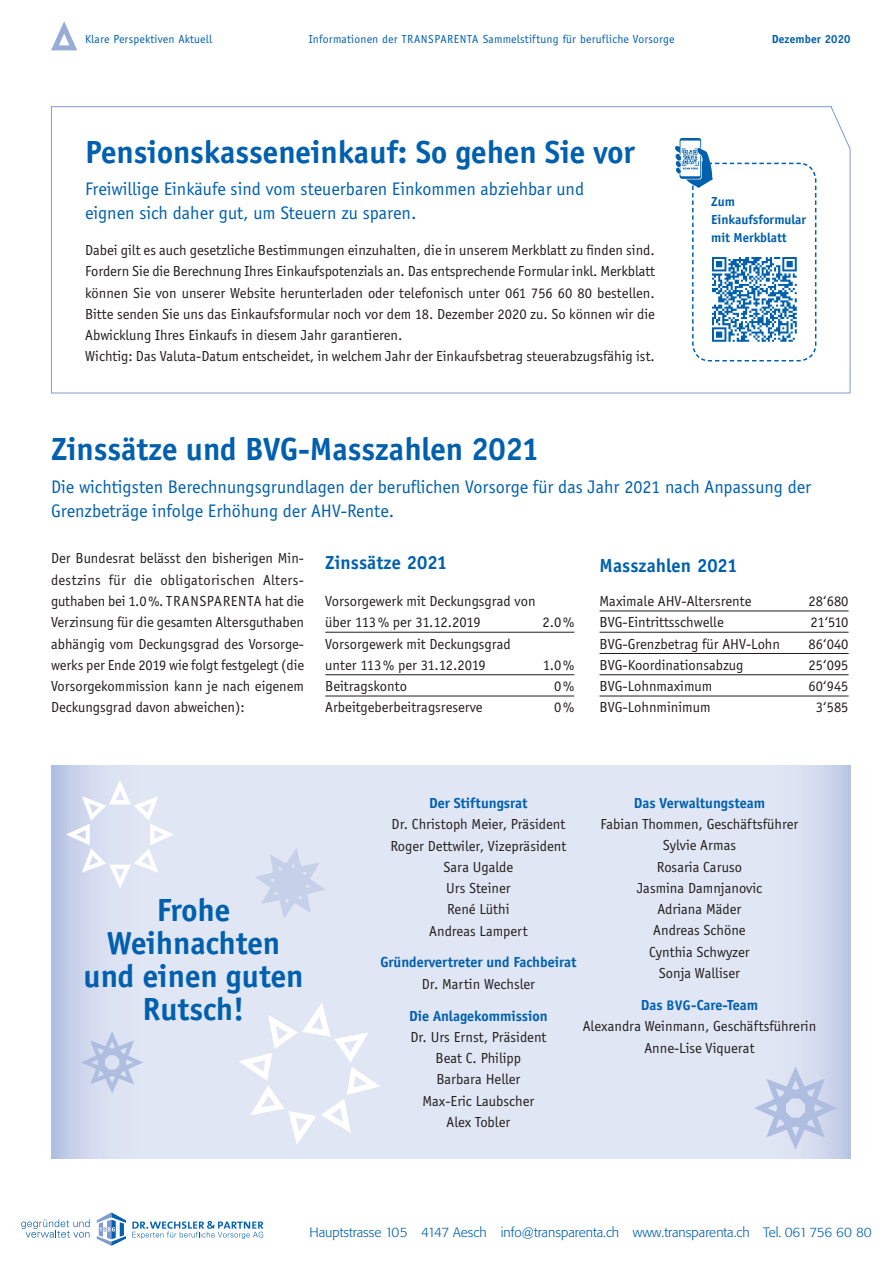
<style>
.page{position:relative;width:893px;height:1263px;background:#fff}
.page>*{position:absolute;margin:0;border:0;box-sizing:border-box;transform-origin:0 0}
.t1{font:700 33px/33px "Officina Sans";color:#0160ae;text-align:center}
.t2{font:700 19.5px "Officina Sans";letter-spacing:.005em;color:#0160ae}
.t3{font:18.75px/24px "Officina Sans";color:#0160ae}
.t4{font:15px/21.3px "Officina Sans";color:#231f20;text-align:center}
.t5{font:700 15px "Officina Sans";color:#0160ae}
.t6{font:300 13.5px "Formata";color:#0160ae}
.t7{font:700 13.5px/18px "Officina Sans";color:#0160ae}
.t8{font:12px "Officina Sans";letter-spacing:.015em;color:#0160ae}
.t9{font:700 12px "Officina Sans";letter-spacing:.015em;color:#0160ae}
.s1{font-weight:700;color:#0160ae}
.s2{font-weight:700;font-size:14.25px;color:#0160ae}
</style>
<div class="page">
<svg style="left:51px;top:21px;width:26px;height:29px"></svg>
<svg style="left:51px;top:765px;width:799px;height:394px;background:#dde3f1"></svg>
<svg style="left:97px;top:1212px;width:29px;height:34px"></svg>
<svg style="left:132px;top:1221px;width:131px;height:18px"></svg>
<svg style="left:21px;top:1219px;width:69px;height:18px"></svg>
<hr style="left:600px;top:611px;width:249px;height:1px;background:#231f20">
<hr style="left:600px;top:632px;width:249px;height:1px;background:#231f20">
<hr style="left:600px;top:653px;width:249px;height:1px;background:#231f20">
<hr style="left:600px;top:674px;width:249px;height:1px;background:#231f20">
<hr style="left:600px;top:696px;width:249px;height:1px;background:#231f20">
<hr style="left:325px;top:632px;width:249px;height:1px;background:#231f20">
<hr style="left:325px;top:674px;width:249px;height:1px;background:#231f20">
<hr style="left:325px;top:696px;width:249px;height:1px;background:#231f20">
<svg style="left:51px;top:106px;width:800px;height:288px"></svg>
<svg style="left:238px;top:1003px;width:142px;height:142px"></svg>
<svg style="left:66px;top:780px;width:108px;height:109px;background:#dee3f2"></svg>
<svg style="left:81px;top:1031px;width:62px;height:62px;background:#cad3ea"></svg>
<svg style="left:754px;top:1067px;width:83px;height:82px;background:#c9d3ea"></svg>
<svg style="left:255px;top:848px;width:71px;height:71px;background:#d5dcee"></svg>
<svg style="left:691px;top:162px;width:126px;height:200px"></svg>
<img style="left:710px;top:255px;width:88px;height:88px">
<img style="left:675px;top:138px;width:37px;height:49px">
<p class="t8" style="left:85px;top:32px;width:129px">Klare Perspektiven Aktuell</p>
<p class="t8" style="left:309px;top:32px;width:367px">Informationen der TRANSPARENTA Sammelstiftung für berufliche Vorsorge</p>
<p class="t9" style="left:772px;top:32px;width:80px">Dezember 2020</p>
<h1 class="t1" style="left:85px;top:135px;width:551px">Pensionskasseneinkauf: So gehen Sie vor</h1>
<p class="t3" style="left:85px;top:177px;width:501px">Freiwillige Einkäufe sind vom steuerbaren Einkommen abziehbar und eignen sich daher gut, um Steuern zu sparen.</p>
<p class="t4" style="left:85px;top:240px;width:571px;text-align:left">Dabei gilt es auch gesetzliche Bestimmungen einzuhalten, die in unserem Merkblatt zu finden sind.<br>Fordern Sie die Berechnung Ihres Einkaufspotenzials an. Das entsprechende Formular inkl. Merkblatt können Sie von unserer Website herunterladen oder telefonisch unter 061 756 60 80 bestellen.<br>Bitte senden Sie uns das Einkaufsformular noch vor dem 18. Dezember 2020 zu. So können wir die Abwicklung Ihres Einkaufs in diesem Jahr garantieren.<br>Wichtig: Das Valuta-Datum entscheidet, in welchem Jahr der Einkaufsbetrag steuerabzugsfähig ist.</p>
<p class="t7" style="left:711px;top:193px;width:96px">Zum<br>Einkaufsformular mit Merkblatt</p>
<h1 class="t1" style="left:51px;top:433px;width:490px">Zinssätze und BVG-Masszahlen 2021</h1>
<p class="t3" style="left:51px;top:475px;width:762px">Die wichtigsten Berechnungsgrundlagen der beruflichen Vorsorge für das Jahr 2021 nach Anpassung der<br>Grenzbeträge infolge Erhöhung der AHV-Rente.</p>
<h2 class="t2" style="left:600px;top:553px;width:140px">Masszahlen 2021</h2>
<p class="t4" style="left:600px;top:590px;width:153px">Maximale AHV-Altersrente</p>
<p class="t4" style="left:809px;top:590px;width:41px">28‘680</p>
<p class="t4" style="left:600px;top:612px;width:126px">BVG-Eintrittsschwelle</p>
<p class="t4" style="left:810px;top:612px;width:40px">21‘510</p>
<p class="t4" style="left:600px;top:633px;width:182px">BVG-Grenzbetrag für AHV-Lohn</p>
<p class="t4" style="left:809px;top:633px;width:41px">86‘040</p>
<p class="t4" style="left:600px;top:654px;width:145px">BVG-Koordinationsabzug</p>
<p class="t4" style="left:809px;top:654px;width:41px">25‘095</p>
<p class="t4" style="left:600px;top:676px;width:114px">BVG-Lohnmaximum</p>
<p class="t4" style="left:809px;top:676px;width:41px">60‘945</p>
<p class="t4" style="left:600px;top:697px;width:112px">BVG-Lohnminimum</p>
<p class="t4" style="left:816px;top:697px;width:34px">3‘585</p>
<p class="t4" style="left:51px;top:548px;width:255px;text-align:justify">Der Bundesrat belässt den bisherigen Min&shy;destzins für die obligatorischen Alters&shy;guthaben bei 1.0%. TRANSPARENTA hat die Verzinsung für die gesamten Altersguthaben abhängig vom Deckungsgrad des Vorsorge&shy;werks per Ende 2019 wie folgt festgelegt (die Vorsorgekommission kann je nach eigenem Deckungsgrad davon abweichen):</p>
<h2 class="t2" style="left:325px;top:551px;width:124px">Zinssätze 2021</h2>
<p class="t4" style="left:325px;top:590px;width:212px;text-align:left">Vorsorgewerk mit Deckungsgrad von über 113% per 31.12.2019</p>
<p class="t4" style="left:542px;top:612px;width:33px">2.0%</p>
<p class="t4" style="left:325px;top:633px;width:187px;text-align:left">Vorsorgewerk mit Deckungsgrad unter 113% per 31.12.2019</p>
<p class="t4" style="left:543px;top:654px;width:33px">1.0%</p>
<p class="t4" style="left:325px;top:676px;width:83px">Beitragskonto</p>
<p class="t4" style="left:554px;top:676px;width:22px">0%</p>
<p class="t4" style="left:325px;top:697px;width:159px">Arbeitgeberbeitragsreserve</p>
<p class="t4" style="left:554px;top:697px;width:22px">0%</p>
<h1 class="t1" style="left:83px;top:893px;width:221px">Frohe<br>Weihnachten und einen guten<br>Rutsch!</h1>
<p class="t5" style="left:634px;top:794px;width:133px">Das Verwaltungsteam</p>
<p class="t4" style="left:600px;top:814px;width:199px">Fabian Thommen, Geschäftsführer<br>Sylvie Armas<br>Rosaria Caruso<br>Jasmina Damnjanovic<br>Adriana Mäder<br>Andreas Schöne<br>Cynthia Schwyzer<br>Sonja Walliser</p>
<p class="t4" style="left:583px;top:994px;width:235px"><span class="s1">Das</span> <span class="s2">BVG</span><span class="s1">-Care-Team<br></span>Alexandra Weinmann, Geschäftsführerin<br>Anne-Lise Viquerat</p>
<p class="t5" style="left:429px;top:794px;width:100px">Der Stiftungsrat</p>
<p class="t4" style="left:391px;top:814px;width:177px">Dr. Christoph Meier, Präsident<br>Roger Dettwiler, Vizepräsident<br>Sara Ugalde<br>Urs Steiner<br>René Lüthi<br>Andreas Lampert</p>
<p class="t5" style="left:380px;top:953px;width:198px">Gründervertreter und Fachbeirat</p>
<p class="t4" style="left:422px;top:973px;width:115px">Dr. Martin Wechsler</p>
<p class="t5" style="left:409px;top:1006px;width:140px">Die Anlagekommission</p>
<p class="t4" style="left:410px;top:1026px;width:138px">Dr. Urs Ernst, Präsident<br>Beat C. Philipp<br>Barbara Heller<br>Max-Eric Laubscher<br>Alex Tobler</p>
<p class="t6" style="left:309px;top:1225px;width:564px">Hauptstrasse 105 4147 Aesch info@transparenta.ch www.transparenta.ch Tel. 061 756 60 80</p>
</div>
